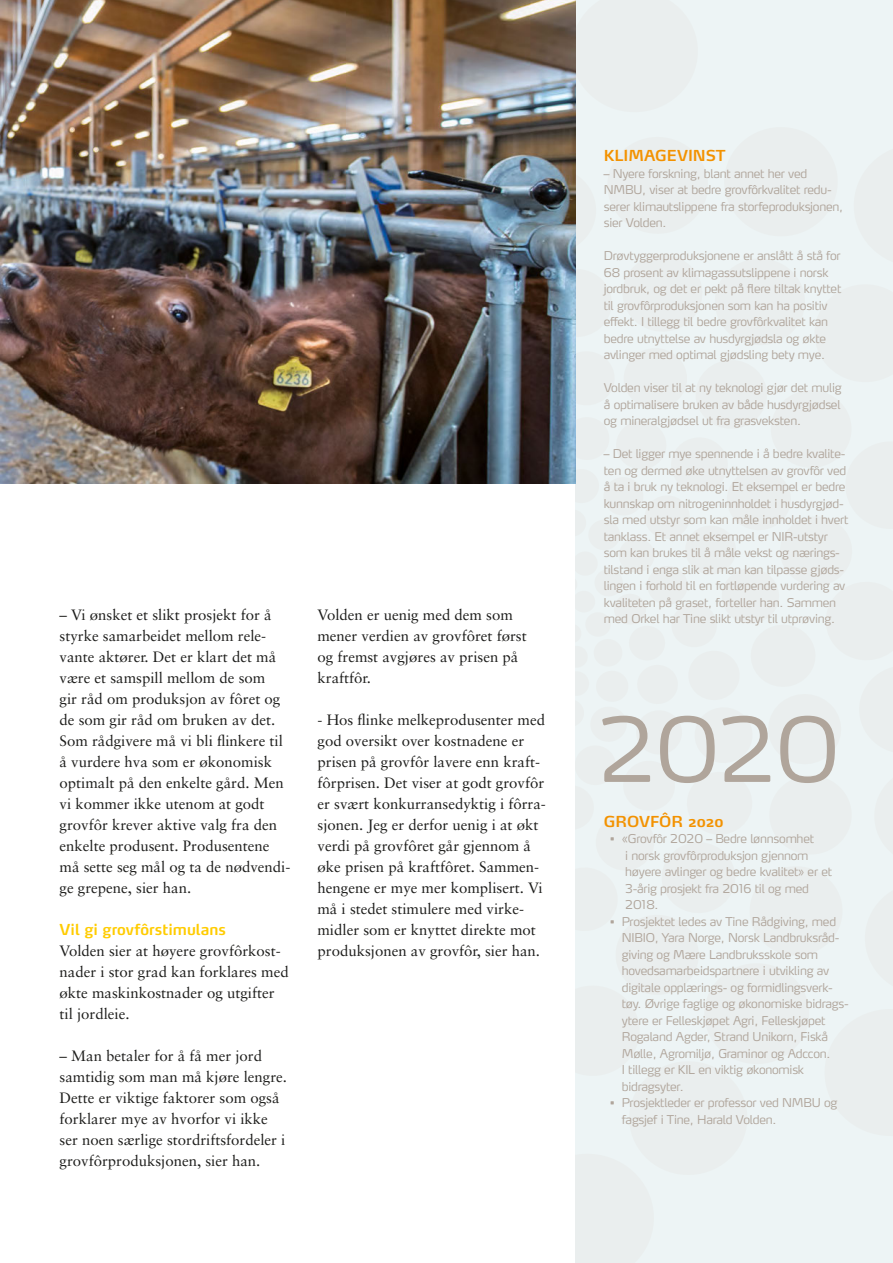
<style>
.page{position:relative;width:893px;height:1263px;background:#fff}
.page>*{position:absolute;margin:0;border:0;box-sizing:border-box;transform-origin:0 0}
.t1{font:300 88.05px "Max LF";color:#b0a59b}
.t2{font:15px/21px "Sabon";color:#1d1d1b}
.t3{font:600 15px "Max";color:#f39200}
.t4{font:600 15px "Max";color:#fc0}
.t5{font:300 12px/16.5px "Max LF";letter-spacing:-.02em;color:#b0a59b}
</style>
<div class="page">
<div style="left:575px;top:0;width:318px;height:1263px;background:#ecf3f4"></div>
<img style="left:0;top:0;width:575px;height:483px">
<p class="t2" style="left:60px;top:604px;width:232px">– Vi ønsket et slikt prosjekt for å styrke samarbeidet mellom rele&shy;vante aktører. Det er klart det må være et samspill mellom de som<br>gir råd om produksjon av fôret og de som gir råd om bruken av det.<br>Som rådgivere må vi bli flinkere til å vurdere hva som er økonomisk optimalt på den enkelte gård. Men vi kommer ikke utenom at godt grovfôr krever aktive valg fra den enkelte produsent. Produsentene må sette seg mål og ta de nødvendi&shy;ge grepene, sier han.</p>
<p class="t4" style="left:60px;top:920px;width:168px">Vil gi grovfôrstimulans</p>
<p class="t2" style="left:60px;top:940px;width:231px">Volden sier at høyere grovfôrkost&shy;nader i stor grad kan forklares med økte maskinkostnader og utgifter til jordleie.</p>
<p class="t2" style="left:60px;top:1045px;width:229px">– Man betaler for å få mer jord samtidig som man må kjøre lengre.<br>Dette er viktige faktorer som også forklarer mye av hvorfor vi ikke ser noen særlige stordriftsfordeler i grovfôrproduksjonen, sier han.</p>
<p class="t3" style="left:604px;top:146px;width:123px">KLIMAGEVINST</p>
<p class="t5" style="left:604px;top:165px;width:241px">– Nyere forskning, blant annet her ved NMBU, viser at bedre grovfôrkvalitet redu&shy;serer klimautslippene fra storfeproduksjonen, sier Volden.</p>
<p class="t5" style="left:604px;top:247px;width:239px">Drøvtyggerproduksjonene er anslått å stå for 68 prosent av klimagassutslippene i norsk jordbruk, og det er pekt på flere tiltak knyttet til grovfôrproduksjonen som kan ha positiv effekt. I tillegg til bedre grovfôrkvalitet kan bedre utnyttelse av husdyrgjødsla og økte avlinger med optimal gjødsling bety mye.</p>
<p class="t5" style="left:604px;top:379px;width:239px;text-align:justify">Volden viser til at ny teknologi gjør det mulig å optimalisere bruken av både husdyrgjødsel og mineralgjødsel ut fra grasveksten.</p>
<p class="t5" style="left:604px;top:445px;width:246px">– Det ligger mye spennende i å bedre kvalite&shy;ten og dermed øke utnyttelsen av grovfôr ved å ta i bruk ny teknologi. Et eksempel er bedre kunnskap om nitrogeninnholdet i husdyrgjød&shy;sla med utstyr som kan måle innholdet i hvert tanklass. Et annet eksempel er NIR-utstyr som kan brukes til å måle vekst og nærings&shy;tilstand i enga slik at man kan tilpasse gjøds&shy;lingen i forhold til en fortløpende vurdering av kvaliteten på graset, forteller han. Sammen med Orkel har Tine slikt utstyr til utprøving.</p>
<p class="t2" style="left:317px;top:604px;width:211px">Volden er uenig med dem som mener verdien av grovfôret først og fremst avgjøres av prisen på kraftfôr.</p>
<p class="t2" style="left:317px;top:709px;width:230px">- Hos flinke melkeprodusenter med god oversikt over kostnadene er prisen på grovfôr lavere enn kraft&shy;fôrprisen. Det viser at godt grovfôr er svært konkurransedyktig i fôrra&shy;sjonen. Jeg er derfor uenig i at økt verdi på grovfôret går gjennom å øke prisen på kraftfôret. Sammen&shy;hengene er mye mer komplisert. Vi må i stedet stimulere med virke&shy;midler som er knyttet direkte mot produksjonen av grovfôr, sier han.</p>
<h1 class="t1" style="left:597px;top:694px;width:244px">2020</h1>
<p class="t3" style="left:604px;top:812px;width:121px">GROVFÔR 2020</p>
<p class="t5" style="left:625px;top:830px;width:208px;text-indent:-15px">• «Grovfôr 2020 – Bedre lønnsomhet<br>i norsk grovfôrproduksjon gjennom høyere avlinger og bedre kvalitet» er et<br>3-årig prosjekt fra 2016 til og med<br>2018.</p>
<p class="t5" style="left:622px;top:913px;width:228px;text-indent:-12px">• Prosjektet ledes av Tine Rådgiving, med NIBIO, Yara Norge, Norsk Landbruksråd&shy;giving og Mære Landbruksskole som hovedsamarbeidspartnere i utvikling av digitale opplærings- og formidlingsverk&shy;tøy. Øvrige faglige og økonomiske bidrags&shy;ytere er Felleskjøpet Agri, Felleskjøpet Rogaland Agder, Strand Unikorn, Fiskå Mølle, Agromiljø, Graminor og Adccon.<br>I tillegg er KIL en viktig økonomisk bidragsyter.</p>
<p class="t5" style="left:622px;top:1094px;width:217px;text-indent:-12px">• Prosjektleder er professor ved NMBU og fagsjef i Tine, Harald Volden.</p>
</div>
